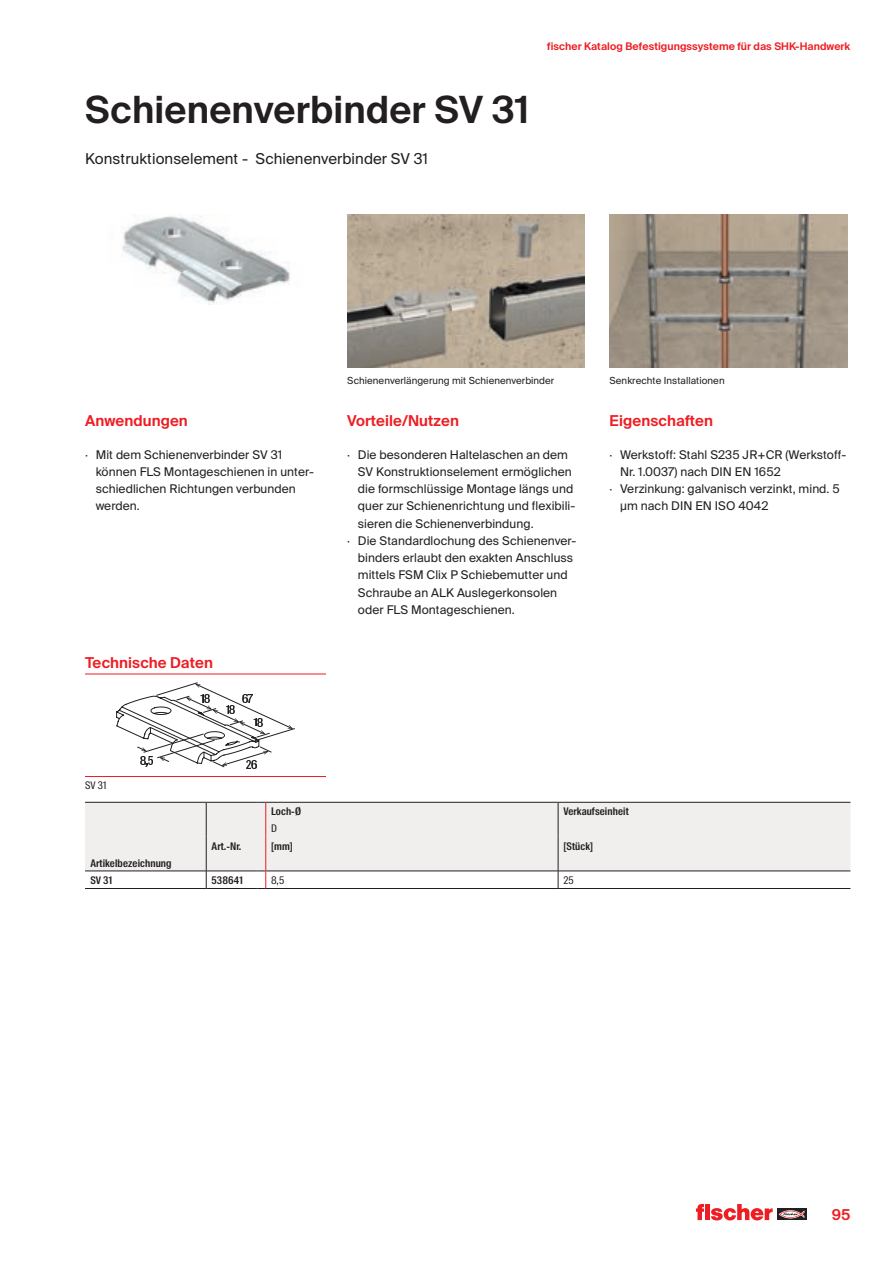
<style>
.page{position:relative;width:893px;height:1263px;background:#fff}
.page>*{position:absolute;margin:0;border:0;box-sizing:border-box;transform-origin:0 0}
.CB_AF_01_HEAD_25PT_S{font:600 37.5px "fischerstrong";letter-spacing:.005em;color:#231f20}
.CB_AF_02_SUBHEAD_SB{font:600 15px "fischerstrong";letter-spacing:.005em;color:#ee1d23}
.CB_AF_02_SUBHEAD_REG{font:15px "fischerstrong";letter-spacing:.005em;color:#231f20}
.t1{font:12px/17.2px "fischerstrong";letter-spacing:.005em;color:#231f20}
.CB_AF_07_TABELLE_HEA{font:600 10.5px "fischerstrong Cond";letter-spacing:.01em;color:#231f20}
.t2{font:600 10.5px "fischerstrong";letter-spacing:.005em;color:#ee1d23}
.CB_AF_07_TABELLE_COP{font:10.5px "fischerstrong Cond";color:#231f20}
.CB_AF_07_TABLE_ITEM{font:600 10.5px "fischerstrong Cond";letter-spacing:.01em;color:#231f20}
.CB_AF_04_CAPTION_REG{font:9.75px "fischerstrong";letter-spacing:.005em;color:#231f20}
</style>
<div class="page">
<svg style="left:777px;top:1208px;width:29px;height:12px"></svg>
<svg style="left:779px;top:1210px;width:25px;height:8px"></svg>
<svg style="left:696px;top:1204px;width:77px;height:16px"></svg>
<img style="left:347px;top:215px;width:238px;height:153px">
<img style="left:122px;top:216px;width:168px;height:89px">
<img style="left:609px;top:215px;width:238px;height:153px">
<svg style="left:85px;top:802px;width:765px;height:87px"></svg>
<hr style="left:266px;top:888px;width:292px;height:1px;background:#231f20">
<hr style="left:558px;top:888px;width:292px;height:1px;background:#231f20">
<hr style="left:85px;top:674px;width:241px;height:1px;background:#ee1d23">
<hr style="left:85px;top:776px;width:241px;height:1px;background:#ee1d23">
<svg style="left:116px;top:682px;width:179px;height:86px"></svg>
<p class="CB_AF_01_HEAD_25PT_S" style="left:85px;top:88px;width:445px">Schienenverbinder SV 31</p>
<p class="CB_AF_02_SUBHEAD_REG" style="left:85px;top:150px;width:345px">Konstruktionselement - Schienenverbinder SV 31</p>
<p class="t2" style="left:547px;top:41px;width:305px">fischer Katalog Befestigungssysteme für das SHK-Handwerk</p>
<p class="CB_AF_02_SUBHEAD_SB" style="left:85px;top:412px;width:104px">Anwendungen</p>
<p class="t1" style="left:96px;top:446px;width:220px;text-indent:-11px">· Mit dem Schienenverbinder SV 31 können FLS Montageschienen in unter&shy;schiedlichen Richtungen verbunden werden.</p>
<p class="CB_AF_02_SUBHEAD_SB" style="left:85px;top:654px;width:129px">Technische Daten</p>
<p class="CB_AF_04_CAPTION_REG" style="left:347px;top:375px;width:209px">Schienenverlängerung mit Schienenverbinder</p>
<p class="CB_AF_04_CAPTION_REG" style="left:609px;top:375px;width:117px">Senkrechte Installationen</p>
<p class="CB_AF_02_SUBHEAD_SB" style="left:347px;top:412px;width:113px">Vorteile/Nutzen</p>
<p class="t1" style="left:358px;top:446px;width:219px;text-indent:-11px">· Die besonderen Haltelaschen an dem SV Konstruktionselement ermöglichen die formschlüssige Montage längs und quer zur Schienenrichtung und flexibili&shy;sieren die Schienenverbindung.</p>
<p class="t1" style="left:358px;top:532px;width:220px;text-indent:-11px">· Die Standardlochung des Schienenver&shy;binders erlaubt den exakten Anschluss mittels FSM Clix P Schiebemutter und Schraube an ALK Auslegerkonsolen oder FLS Montageschienen.</p>
<p class="CB_AF_02_SUBHEAD_SB" style="left:609px;top:412px;width:105px">Eigenschaften</p>
<p class="t1" style="left:620px;top:446px;width:228px;text-indent:-11px">· Werkstoff: Stahl S235 JR+CR (Werkstoff-<br>Nr. 1.0037) nach DIN EN 1652</p>
<p class="t1" style="left:620px;top:480px;width:221px;text-indent:-11px">· Verzinkung: galvanisch verzinkt, mind. 5 µm nach DIN EN ISO 4042</p>
<p class="CB_AF_07_TABELLE_COP" style="left:85px;top:779px;width:23px">SV 31</p>
<p class="CB_AF_07_TABELLE_HEA" style="left:271px;top:805px;width:31px">Loch-Ø</p>
<p class="CB_AF_07_TABELLE_HEA" style="left:563px;top:805px;width:67px">Verkaufseinheit</p>
<p class="CB_AF_07_TABELLE_COP" style="left:271px;top:822px;width:7px">D</p>
<p class="CB_AF_07_TABELLE_HEA" style="left:212px;top:840px;width:31px">Art.-Nr.</p>
<p class="CB_AF_07_TABELLE_HEA" style="left:271px;top:840px;width:23px">[mm]</p>
<p class="CB_AF_07_TABELLE_HEA" style="left:563px;top:840px;width:31px">[Stück]</p>
<p class="CB_AF_07_TABELLE_HEA" style="left:90px;top:857px;width:83px">Artikelbezeichnung</p>
<p class="CB_AF_07_TABELLE_HEA" style="left:90px;top:874px;width:23px">SV 31</p>
<p class="CB_AF_07_TABLE_ITEM" style="left:212px;top:874px;width:33px">538641</p>
<p class="CB_AF_07_TABELLE_COP" style="left:271px;top:874px;width:15px">8,5</p>
<p class="CB_AF_07_TABELLE_COP" style="left:563px;top:874px;width:12px">25</p>
<p class="CB_AF_02_SUBHEAD_SB" style="left:832px;top:1206px;width:20px">95</p>
</div>
